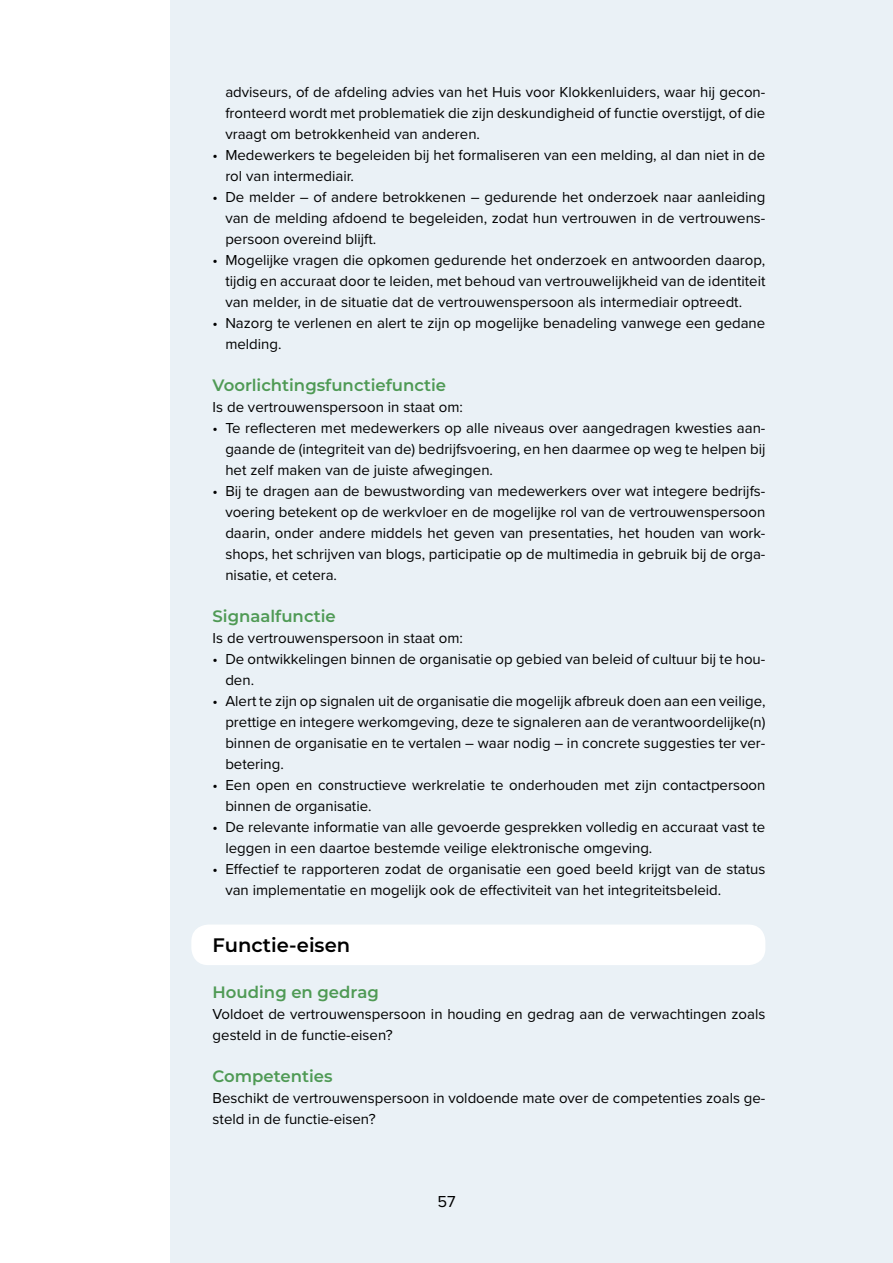
<style>
.page{position:relative;width:893px;height:1263px;background:#fff}
.page>*{position:absolute;margin:0;border:0;box-sizing:border-box;transform-origin:0 0}
.t1{font:600 19.5px "Montserrat";color:#000}
.t2{font:600 16.5px "Montserrat";color:#4f9a55}
.t3{font:16.5px "Proxima Nova";color:#000}
.t4{font:15px/21px "Proxima Nova";color:#000}
</style>
<div class="page">
<div style="left:170px;top:0;width:723px;height:1263px;background:#eaf1f6"></div>
<div style="left:191px;top:924px;width:574px;height:41px;background:#fff;border-radius:17px"></div>
<p class="t4" style="left:225px;top:81px;width:541px;text-align:justify">adviseurs, of de afdeling advies van het Huis voor Klokkenluiders, waar hij gecon&shy;fronteerd wordt met problematiek die zijn deskundigheid of functie overstijgt, of die vraagt om betrokkenheid van anderen.</p>
<p class="t4" style="left:225px;top:144px;width:541px;text-indent:-13px">• Medewerkers te begeleiden bij het formaliseren van een melding, al dan niet in de rol van intermediair.</p>
<p class="t4" style="left:225px;top:186px;width:541px;text-align:justify;text-indent:-13px">• De melder – of andere betrokkenen – gedurende het onderzoek naar aanleiding van de melding afdoend te begeleiden, zodat hun vertrouwen in de vertrouwens&shy;persoon overeind blijft.</p>
<p class="t4" style="left:225px;top:249px;width:542px;text-align:justify;text-indent:-13px">• Mogelijke vragen die opkomen gedurende het onderzoek en antwoorden daarop, tijdig en accuraat door te leiden, met behoud van vertrouwelijkheid van de identiteit van melder, in de situatie dat de vertrouwenspersoon als intermediair optreedt.</p>
<p class="t4" style="left:225px;top:312px;width:541px;text-indent:-13px">• Nazorg te verlenen en alert te zijn op mogelijke benadeling vanwege een gedane melding.</p>
<p class="t2" style="left:213px;top:373px;width:235px">Voorlichtingsfunctiefunctie</p>
<p class="t4" style="left:213px;top:396px;width:252px">Is de vertrouwenspersoon in staat om:</p>
<p class="t4" style="left:225px;top:417px;width:542px;text-align:justify;text-indent:-13px">• Te reflecteren met medewerkers op alle niveaus over aangedragen kwesties aan&shy;gaande de (integriteit van de) bedrijfsvoering, en hen daarmee op weg te helpen bij het zelf maken van de juiste afwegingen.</p>
<p class="t4" style="left:225px;top:480px;width:542px;text-align:justify;text-indent:-13px">• Bij te dragen aan de bewustwording van medewerkers over wat integere bedrijfs&shy;voering betekent op de werkvloer en de mogelijke rol van de vertrouwenspersoon daarin, onder andere middels het geven van presentaties, het houden van work&shy;shops, het schrijven van blogs, participatie op de multimedia in gebruik bij de orga&shy;nisatie, et cetera.</p>
<p class="t2" style="left:213px;top:604px;width:125px">Signaalfunctie</p>
<p class="t4" style="left:213px;top:627px;width:252px">Is de vertrouwenspersoon in staat om:</p>
<p class="t4" style="left:225px;top:648px;width:541px;text-indent:-13px">• De ontwikkelingen binnen de organisatie op gebied van beleid of cultuur bij te hou&shy;den.</p>
<p class="t4" style="left:225px;top:690px;width:542px;text-align:justify;text-indent:-13px">• Alert te zijn op signalen uit de organisatie die mogelijk afbreuk doen aan een veilige, prettige en integere werkomgeving, deze te signaleren aan de verantwoordelijke(n) binnen de organisatie en te vertalen – waar nodig – in concrete suggesties ter ver&shy;betering.</p>
<p class="t4" style="left:225px;top:774px;width:542px;text-indent:-13px">• Een open en constructieve werkrelatie te onderhouden met zijn contactpersoon binnen de organisatie.</p>
<p class="t4" style="left:225px;top:816px;width:541px;text-indent:-13px">• De relevante informatie van alle gevoerde gesprekken volledig en accuraat vast te leggen in een daartoe bestemde veilige elektronische omgeving.</p>
<p class="t4" style="left:225px;top:858px;width:541px;text-indent:-13px">• Effectief te rapporteren zodat de organisatie een goed beeld krijgt van de status van implementatie en mogelijk ook de effectiviteit van het integriteitsbeleid.</p>
<h1 class="t1" style="left:213px;top:931px;width:139px">Functie-eisen</h1>
<p class="t2" style="left:213px;top:981px;width:168px">Houding en gedrag</p>
<p class="t4" style="left:213px;top:1003px;width:554px">Voldoet de vertrouwenspersoon in houding en gedrag aan de verwachtingen zoals gesteld in de functie-eisen?</p>
<p class="t2" style="left:213px;top:1065px;width:122px">Competenties</p>
<p class="t4" style="left:213px;top:1087px;width:554px">Beschikt de vertrouwenspersoon in voldoende mate over de competenties zoals ge&shy;steld in de functie-eisen?</p>
<p class="t3" style="left:437px;top:1189px;width:20px">57</p>
</div>
